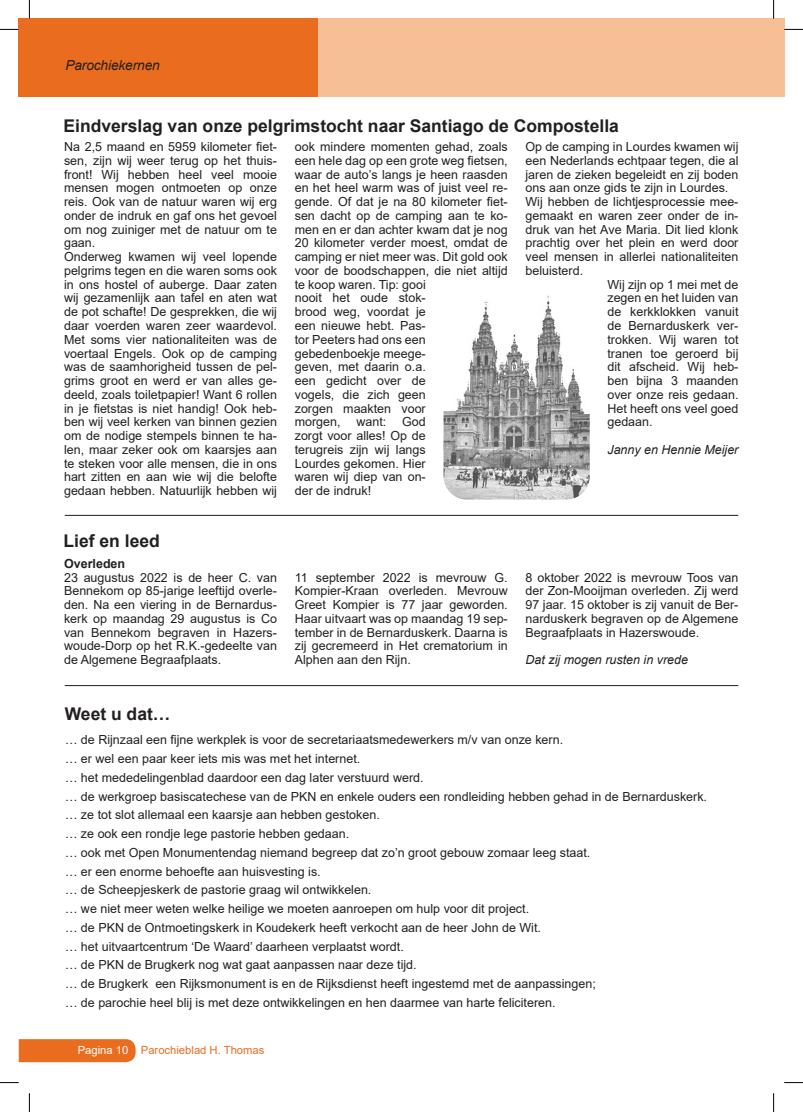
<style>
.page{position:relative;width:803px;height:1112px;background:#fff}
.page>*{position:absolute;margin:0;border:0;box-sizing:border-box;transform-origin:0 0}
.t1{font:700 17.5px "Arial";color:#231f20}
.t2{font:italic 13.75px "Arial";letter-spacing:-.01em;color:#231f20}
.t3{font:12.5px/13.8px "Arial";color:#231f20;text-align:justify}
.t4{font:italic 12.5px "Arial";color:#231f20}
.t5{font:700 12.5px "Arial";color:#231f20}
.t6{font:11.25px "Arial";color:#ea6d1f}
.s1{color:#fff}
</style>
<div class="page">
<div style="left:19px;top:1039px;width:117px;height:22px;background:#ea6d1f"></div>
<div style="left:313px;top:19px;width:471px;height:78px;background:#f7bf96"></div>
<div style="left:19px;top:19px;width:299px;height:78px;background:#ea6d1f"></div>
<hr style="left:65px;top:515px;width:673px;height:1px;background:#231f20">
<hr style="left:65px;top:685px;width:673px;height:1px;background:#231f20">
<img style="left:443px;top:295px;width:147px;height:204px">
<svg style="left:0;top:29px;width:19px;height:1px"></svg>
<svg style="left:784px;top:29px;width:19px;height:1px"></svg>
<svg style="left:0;top:1082px;width:19px;height:1px"></svg>
<svg style="left:784px;top:1082px;width:19px;height:1px"></svg>
<svg style="left:29px;top:0;width:1px;height:19px"></svg>
<svg style="left:29px;top:1093px;width:1px;height:18px"></svg>
<svg style="left:773px;top:0;width:1px;height:19px"></svg>
<svg style="left:773px;top:1093px;width:1px;height:18px"></svg>
<p class="t2" style="left:65px;top:56px;width:96px">Parochiekernen</p>
<h1 class="t1" style="left:64px;top:113px;width:557px">Eindverslag van onze pelgrimstocht naar Santiago de Compostella</h1>
<p class="t3" style="left:64px;top:140px;width:214px;text-align:left">Na 2,5 maand en 5959 kilometer fiet&shy;sen, zijn wij weer terug op het thuis&shy;front! Wij hebben heel veel mooie mensen mogen ontmoeten op onze reis. Ook van de natuur waren wij erg onder de indruk en gaf ons het gevoel om nog zuiniger met de natuur om te gaan.<br>Onderweg kwamen wij veel lopende pelgrims tegen en die waren soms ook in ons hostel of auberge. Daar zaten wij gezamenlijk aan tafel en aten wat de pot schafte! De gesprekken, die wij daar voerden waren zeer waardevol.<br>Met soms vier nationaliteiten was de voertaal Engels. Ook op de camping was de saamhorigheid tussen de pel&shy;grims groot en werd er van alles ge&shy;deeld, zoals toiletpapier! Want 6 rollen in je fietstas is niet handig! Ook heb&shy;ben wij veel kerken van binnen gezien om de nodige stempels binnen te ha&shy;len, maar zeker ook om kaarsjes aan te steken voor alle mensen, die in ons hart zitten en aan wie wij die belofte gedaan hebben. Natuurlijk hebben wij</p>
<p class="t3" style="left:295px;top:140px;width:214px;text-align:left">ook mindere momenten gehad, zoals een hele dag op een grote weg fietsen, waar de auto’s langs je heen raasden en het heel warm was of juist veel re&shy;gende. Of dat je na 80 kilometer fiet&shy;sen dacht op de camping aan te ko&shy;men en er dan achter kwam dat je nog<br>20 kilometer verder moest, omdat de camping er niet meer was. Dit gold ook voor de boodschappen, die niet altijd te koop waren. Tip: gooi<br>nooit het oude stok-<br>brood weg, voordat je<br>een nieuwe hebt. Pas-<br>tor Peeters had ons een gebedenboekje meege-<br>geven, met daarin o.a.<br>een gedicht over de<br>vogels, die zich geen<br>zorgen maakten voor<br>morgen,</p>
<p class="t3" style="left:295px;top:415px;width:133px;text-indent:107px">God zorgt voor alles! Op de terugreis zijn wij langs Lourdes gekomen. Hier waren wij diep van on&shy;der de indruk!</p>
<p class="t3" style="left:356px;top:415px;width:31px">want:</p>
<h1 class="t1" style="left:64px;top:529px;width:98px">Lief en leed</h1>
<p class="t3" style="left:525px;top:140px;width:214px">Op de camping in Lourdes kwamen wij</p>
<p class="t3" style="left:525px;top:153px;width:214px">een Nederlands echtpaar tegen, die al</p>
<p class="t3" style="left:525px;top:167px;width:214px">jaren de zieken begeleidt en zij boden</p>
<p class="t3" style="left:525px;top:181px;width:204px">ons aan onze gids te zijn in Lourdes.</p>
<p class="t3" style="left:525px;top:195px;width:214px">Wij hebben de lichtjesprocessie mee-</p>
<p class="t3" style="left:525px;top:208px;width:214px">gemaakt en waren zeer onder de in-</p>
<p class="t3" style="left:525px;top:222px;width:214px">druk van het Ave Maria. Dit lied klonk</p>
<p class="t3" style="left:525px;top:236px;width:214px">prachtig over het plein en werd door</p>
<p class="t3" style="left:525px;top:250px;width:214px">veel mensen in allerlei nationaliteiten</p>
<p class="t3" style="left:525px;top:263px;width:59px">beluisterd.</p>
<p class="t3" style="left:607px;top:277px;width:133px">Wij zijn op 1 mei met de</p>
<p class="t3" style="left:607px;top:291px;width:132px">zegen en het luiden van</p>
<p class="t3" style="left:607px;top:305px;width:133px">de kerkklokken vanuit</p>
<p class="t3" style="left:607px;top:318px;width:133px">de Bernarduskerk ver-</p>
<p class="t3" style="left:607px;top:332px;width:133px">trokken. Wij waren tot</p>
<p class="t3" style="left:607px;top:346px;width:133px">tranen toe geroerd bij</p>
<p class="t3" style="left:607px;top:360px;width:133px">dit afscheid. Wij heb-</p>
<p class="t3" style="left:607px;top:373px;width:132px">ben bijna 3 maanden</p>
<p class="t3" style="left:607px;top:387px;width:133px">over onze reis gedaan.</p>
<p class="t3" style="left:607px;top:401px;width:133px">Het heeft ons veel goed</p>
<p class="t3" style="left:607px;top:415px;width:47px">gedaan.</p>
<p class="t4" style="left:607px;top:441px;width:133px">Janny en Hennie Meijer</p>
<p class="t5" style="left:64px;top:554px;width:63px">Overleden</p>
<p class="t3" style="left:64px;top:570px;width:214px">23 augustus 2022 is de heer C. van Bennekom op 85-jarige leeftijd overle&shy;den. Na een viering in de Bernardus&shy;kerk op maandag 29 augustus is Co van Bennekom begraven in Hazers&shy;woude-Dorp op het R.K.-gedeelte van de Algemene Begraafplaats.</p>
<p class="t3" style="left:295px;top:570px;width:214px">11 september 2022 is mevrouw G.<br>Kompier-Kraan overleden. Mevrouw Greet Kompier is 77 jaar geworden.<br>Haar uitvaart was op maandag 19 sep&shy;tember in de Bernarduskerk. Daarna is zij gecremeerd in Het crematorium in Alphen aan den Rijn.</p>
<p class="t3" style="left:525px;top:570px;width:214px">8 oktober 2022 is mevrouw Toos van der Zon-Mooijman overleden. Zij werd 97 jaar. 15 oktober is zij vanuit de Ber&shy;narduskerk begraven op de Algemene Begraafplaats in Hazerswoude.</p>
<p class="t4" style="left:525px;top:651px;width:164px">Dat zij mogen rusten in vrede</p>
<h1 class="t1" style="left:65px;top:701px;width:107px">Weet u dat…</h1>
<p class="t3" style="left:65px;top:730px;width:643px;line-height:18.8px;text-align:left">… de Rijnzaal een fijne werkplek is voor de secretariaatsmedewerkers m/v van onze kern.<br>… er wel een paar keer iets mis was met het internet.<br>… het mededelingenblad daardoor een dag later verstuurd werd.<br>… de werkgroep basiscatechese van de PKN en enkele ouders een rondleiding hebben gehad in de Bernarduskerk. … ze tot slot allemaal een kaarsje aan hebben gestoken.<br>… ze ook een rondje lege pastorie hebben gedaan.<br>… ook met Open Monumentendag niemand begreep dat zo’n groot gebouw zomaar leeg staat.<br>… er een enorme behoefte aan huisvesting is.<br>… de Scheepjeskerk de pastorie graag wil ontwikkelen.<br>… we niet meer weten welke heilige we moeten aanroepen om hulp voor dit project.<br>… de PKN de Ontmoetingskerk in Koudekerk heeft verkocht aan de heer John de Wit.<br>… het uitvaartcentrum ‘De Waard’ daarheen verplaatst wordt.<br>… de PKN de Brugkerk nog wat gaat aanpassen naar deze tijd.<br>… de Brugkerk een Rijksmonument is en de Rijksdienst heeft ingestemd met de aanpassingen;<br>… de parochie heel blij is met deze ontwikkelingen en hen daarmee van harte feliciteren.</p>
<p class="t6" style="left:78px;top:1041px;width:188px"><span class="s1">Pagina 10</span> Parochieblad H. Thomas</p>
</div>
